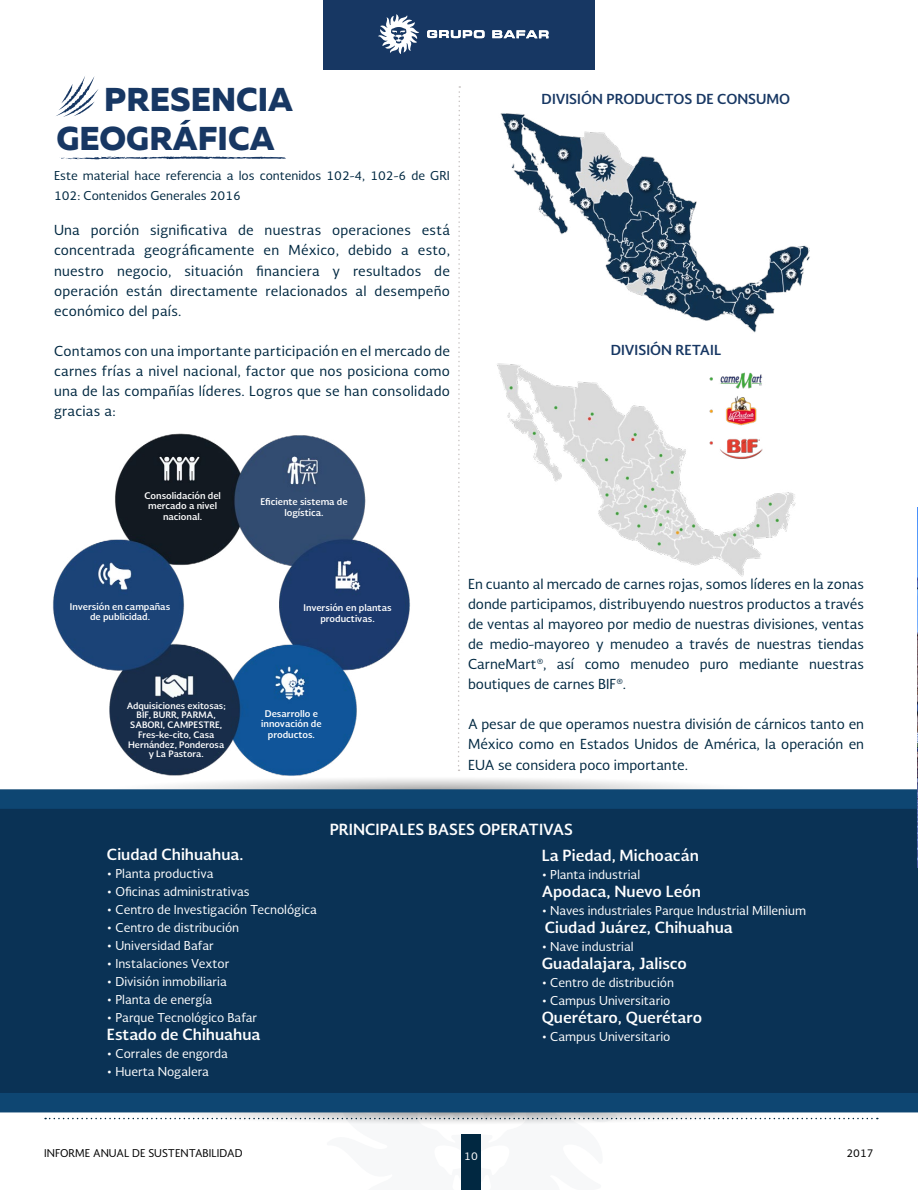
<style>
.page{position:relative;width:918px;height:1190px;background:#fff}
.page>*{position:absolute;margin:0;border:0;box-sizing:border-box;transform-origin:0 0}
.t1{font:33px/39.6px "Muller Extra Bold DEMO";color:#173763}
.t2{font:700 15px "Soberana Sans";color:#fff}
.t3{font:13.5px/20.1px "Soberana Sans";color:#012841;text-align:justify}
.t4{font:700 13.5px "Soberana Sans";color:#173763}
.t5{font:12px "Soberana Sans";color:#fff}
.t6{font:12px/20.1px "Soberana Sans";color:#012841}
.t7{font:10.5px "Soberana Sans";color:#000}
.t8{font:10.5px "Soberana Sans";color:#fff}
.t9{font:700 9px/10.5px "Soberana Sans";color:#fff;text-align:center}
.t10{font:700 8.7px/9.8px "Soberana Sans";color:#fff;text-align:center}
</style>
<div class="page">
<div style="left:323px;top:0;width:272px;height:69px;background:#173763"></div>
<div style="left:461px;top:1134px;width:20px;height:56px;background:#012841"></div>
<svg style="left:378px;top:14px;width:41px;height:40px"></svg>
<svg style="left:427px;top:30px;width:58px;height:8px"></svg>
<svg style="left:492px;top:30px;width:57px;height:8px"></svg>
<svg style="left:45px;top:1112px;width:833px;height:8px"></svg>
<img style="left:49px;top:1112px;width:798px;height:12px">
<div style="left:0;top:805px;width:918px;height:298px;background:#0a3255"></div>
<svg style="left:458px;top:86px;width:3px;height:685px"></svg>
<svg style="left:61px;top:156px;width:225px;height:3px"></svg>
<svg style="left:56px;top:76px;width:43px;height:41px"></svg>
<img style="left:53px;top:433px;width:381px;height:350px">
<div style="left:0;top:1092px;width:918px;height:20px;background:#0e4672"></div>
<div style="left:0;top:789px;width:918px;height:19px;background:#0e4672"></div>
<svg style="left:180px;top:120px;width:11px;height:4px"></svg>
<img style="left:497px;top:363px;width:299px;height:214px">
<img style="left:500px;top:113px;width:310px;height:220px">
<img style="left:917px;top:507px;width:1px;height:360px">
<h1 class="t1" style="left:56px;top:79px;width:238px;text-indent:48px">PRESENCIA<br>GEOGRAFICA</h1>
<p class="t6" style="left:54px;top:165px;width:397px">Este material hace referencia a los contenidos 102-4, 102-6 de GRI<br>102: Contenidos Generales 2016</p>
<p class="t3" style="left:54px;top:220px;width:398px">Una porción significativa de nuestras operaciones está concentrada geográficamente en México, debido a esto, nuestro negocio, situación financiera y resultados de operación están directamente relacionados al desempeño económico del país.</p>
<p class="t3" style="left:54px;top:340px;width:398px">Contamos con una importante participación en el mercado de carnes frías a nivel nacional, factor que nos posiciona como una de las compañías líderes. Logros que se han consolidado gracias a:</p>
<p class="t4" style="left:542px;top:90px;width:250px">DIVISIÓN PRODUCTOS DE CONSUMO</p>
<p class="t4" style="left:611px;top:341px;width:112px">DIVISIÓN RETAIL</p>
<p class="t9" style="left:144px;top:490px;width:78px">Consolidación del mercado a nivel nacional.</p>
<p class="t9" style="left:260px;top:496px;width:89px">Eficiente sistema de logística.</p>
<p class="t9" style="left:70px;top:600px;width:102px">Inversión en campañas de publicidad.</p>
<p class="t10" style="left:127px;top:700px;width:100px">Adquisiciones exitosas;<br>BIF, BURR, PARMA,<br>SABORI, CAMPESTRE,<br>Fres-ke-cito, Casa<br>Hernández, Ponderosa y La Pastora.</p>
<p class="t9" style="left:304px;top:602px;width:90px">Inversión en plantas productivas.</p>
<p class="t9" style="left:261px;top:708px;width:62px">Desarrollo e innovación de productos.</p>
<p class="t3" style="left:468px;top:573px;width:398px">En cuanto al mercado de carnes rojas, somos líderes en la zonas donde participamos, distribuyendo nuestros productos a través de ventas al mayoreo por medio de nuestras divisiones, ventas de medio-mayoreo y menudeo a través de nuestras tiendas CarneMart®, así como menudeo puro mediante nuestras boutiques de carnes BIF®.</p>
<p class="t3" style="left:468px;top:714px;width:398px">A pesar de que operamos nuestra división de cárnicos tanto en México como en Estados Unidos de América, la operación en EUA se considera poco importante.</p>
<p class="t2" style="left:107px;top:844px;width:138px">Ciudad Chihuahua.</p>
<p class="t5" style="left:107px;top:866px;width:108px">• Planta productiva</p>
<p class="t5" style="left:107px;top:884px;width:144px">• Oficinas administrativas</p>
<p class="t5" style="left:107px;top:902px;width:212px">• Centro de Investigación Tecnológica</p>
<p class="t5" style="left:107px;top:920px;width:134px">• Centro de distribución</p>
<p class="t5" style="left:107px;top:938px;width:108px">• Universidad Bafar</p>
<p class="t5" style="left:107px;top:956px;width:124px">• Instalaciones Vextor</p>
<p class="t5" style="left:107px;top:974px;width:121px">• División inmobiliaria</p>
<p class="t5" style="left:107px;top:992px;width:107px">• Planta de energía</p>
<p class="t5" style="left:107px;top:1010px;width:152px">• Parque Tecnológico Bafar</p>
<p class="t2" style="left:107px;top:1024px;width:155px">Estado de Chihuahua</p>
<p class="t5" style="left:107px;top:1046px;width:123px">• Corrales de engorda</p>
<p class="t5" style="left:107px;top:1064px;width:104px">• Huerta Nogalera</p>
<p class="t2" style="left:330px;top:819px;width:245px">PRINCIPALES BASES OPERATIVAS</p>
<p class="t2" style="left:542px;top:845px;width:159px">La Piedad, Michoacán</p>
<p class="t5" style="left:542px;top:866px;width:100px">• Planta industrial</p>
<p class="t2" style="left:542px;top:881px;width:161px">Apodaca, Nuevo León</p>
<p class="t5" style="left:542px;top:902px;width:266px">• Naves industriales Parque Industrial Millenium</p>
<p class="t2" style="left:545px;top:917px;width:190px">Ciudad Juárez, Chihuahua</p>
<p class="t5" style="left:542px;top:938px;width:93px">• Nave industrial</p>
<p class="t2" style="left:542px;top:953px;width:147px">Guadalajara, Jalisco</p>
<p class="t5" style="left:542px;top:974px;width:134px">• Centro de distribución</p>
<p class="t5" style="left:542px;top:992px;width:130px">• Campus Universitario</p>
<p class="t2" style="left:542px;top:1007px;width:162px">Querétaro, Querétaro</p>
<p class="t5" style="left:542px;top:1028px;width:130px">• Campus Universitario</p>
<p class="t7" style="left:44px;top:1146px;width:200px">INFORME ANUAL DE SUSTENTABILIDAD</p>
<p class="t8" style="left:464px;top:1148px;width:15px">10</p>
<p class="t7" style="left:846px;top:1146px;width:29px">2017</p>
</div>
